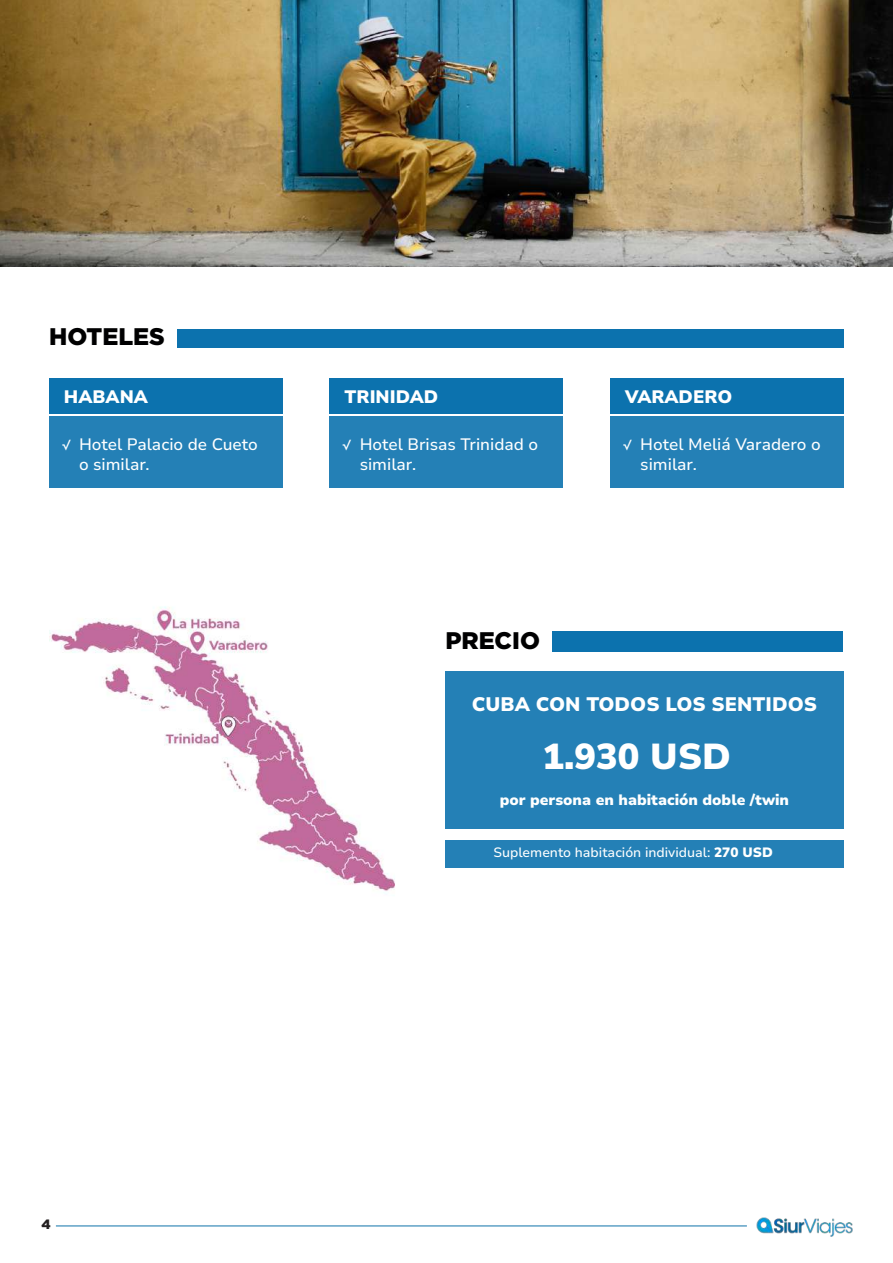
<style>
.page{position:relative;width:893px;height:1263px;background:#fff}
.page>*{position:absolute;margin:0;border:0;box-sizing:border-box;transform-origin:0 0}
.t1{font:900 36px "Nunito Sans 10 pt";color:#fff}
.t2{font:900 24px "Gotham";color:#000001}
.t3{font:900 19.5px "Nunito Sans 10 pt";color:#fff}
.t4{font:900 18px "Nunito Sans 10 pt";color:#fff}
.t5{font:500 16.5px/19.8px "Nunito Sans 10 pt";color:#fff}
.t6{font:900 15px "Nunito Sans 10 pt";color:#fff}
.t7{font:500 13.5px "Nunito Sans 10 pt";color:#fff}
.t8{font:900 13.5px "Gotham";color:#231f20}
.s1{font-family:"Josefin Sans";font-weight:700}
.s2{font-weight:900}
</style>
<div class="page">
<img style="left:0;top:0;width:893px;height:267px">
<div style="left:178px;top:329px;width:666px;height:18px;background:#0c72ae"></div>
<div style="left:49px;top:378px;width:234px;height:36px;background:#0c72ae"></div>
<div style="left:49px;top:417px;width:234px;height:71px;background:#2480b6"></div>
<div style="left:330px;top:378px;width:233px;height:36px;background:#0c72ae"></div>
<div style="left:330px;top:417px;width:233px;height:71px;background:#2480b6"></div>
<div style="left:610px;top:378px;width:234px;height:36px;background:#0c72ae"></div>
<div style="left:610px;top:417px;width:234px;height:71px;background:#2480b6"></div>
<img style="left:49px;top:606px;width:346px;height:287px">
<div style="left:445px;top:671px;width:399px;height:157px;background:#2480b6"></div>
<div style="left:445px;top:840px;width:399px;height:27px;background:#2480b6"></div>
<div style="left:553px;top:631px;width:290px;height:21px;background:#0c72ae"></div>
<img style="left:756px;top:1217px;width:97px;height:20px">
<hr style="left:56px;top:1225px;width:691px;height:1px;background:#0f73a9">
<h2 class="t2" style="left:49px;top:322px;width:117px">HOTELES</h2>
<p class="t4" style="left:64px;top:384px;width:86px">HABANA</p>
<p class="t5" style="left:79px;top:434px;width:180px;text-indent:-17px"><span class="s1">√</span> Hotel Palacio de Cueto o similar.</p>
<p class="t4" style="left:345px;top:384px;width:95px">TRINIDAD</p>
<p class="t5" style="left:360px;top:434px;width:180px;text-indent:-17px"><span class="s1">√</span> Hotel Brisas Trinidad o similar.</p>
<h2 class="t2" style="left:445px;top:627px;width:96px">PRECIO</h2>
<p class="t4" style="left:625px;top:384px;width:109px">VARADERO</p>
<p class="t5" style="left:640px;top:434px;width:182px;text-indent:-17px"><span class="s1">√</span> Hotel Meliá Varadero o similar.</p>
<p class="t3" style="left:472px;top:690px;width:347px">CUBA CON TODOS LOS SENTIDOS</p>
<h1 class="t1" style="left:542px;top:730px;width:190px">1.930 USD</h1>
<p class="t6" style="left:500px;top:789px;width:291px">por persona en habitación doble /twin</p>
<p class="t7" style="left:493px;top:843px;width:281px">Suplemento habitación individual: <span class="s2">270 USD</span></p>
<p class="t8" style="left:42px;top:1217px;width:11px">4</p>
</div>
